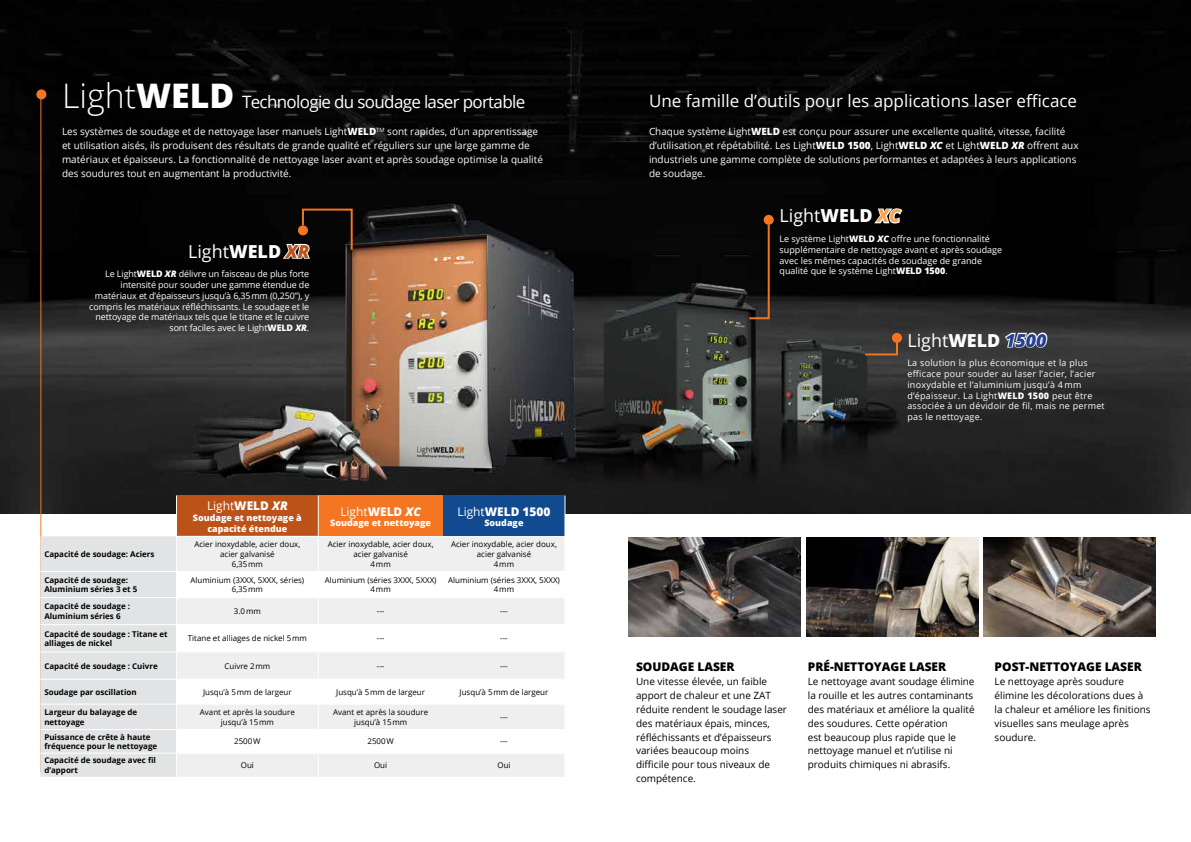
<style>
.page{position:relative;width:1191px;height:842px;background:#fff}
.page>*{position:absolute;margin:0;border:0;box-sizing:border-box;transform-origin:0 0}
.t1{font:17.9px "Open Sans";color:#fff}
.t2{font:17px "Open Sans";color:#fff}
.t3{font:17px "Open Sans";letter-spacing:-.04em;color:#fff}
.t4{font:800 11.9px "Open Sans";color:#000}
.t5{font:11.9px "Open Sans";color:#fff}
.t6{font:800 11.9px "Open Sans";color:#fff}
.t7{font:9.9px/13.9px "Open Sans";color:#fff}
.t8{font:9.9px/13.9px "Open Sans";color:#000}
.t9{font:9px/10.7px "Open Sans";color:#fff;text-align:right}
.t10{font:9px/10.7px "Open Sans";letter-spacing:.03em;color:#fff}
.t11{font:800 9px/10.7px "Open Sans";color:#fff;text-align:center}
.t12{font:8px/9.6px "Open Sans";color:#000;text-align:center}
.t13{font:700 8px/9.6px "Open Sans";color:#000}
.s1{font-weight:300;font-size:33.8px}
.s2{font-weight:800;font-size:33.8px}
.s3{font-weight:800}
.s4{font-weight:800;font-style:italic}
.s5{font-weight:400}
</style>
<div class="page">
<img style="left:0;top:0;width:1191px;height:513px">
<div style="left:36px;top:89px;width:10px;height:10px;background:#f47522;border-radius:50%"></div>
<hr style="left:40px;top:92px;width:1px;height:681px;background:#f47522">
<div style="left:176px;top:496px;width:142px;height:40px;background:#bc5218"></div>
<div style="left:318px;top:496px;width:125px;height:40px;background:#f47522"></div>
<div style="left:443px;top:496px;width:122px;height:40px;background:#124a8f"></div>
<hr style="left:564px;top:496px;width:1px;height:40px;background:#fff">
<hr style="left:176px;top:496px;width:1px;height:40px;background:#fff">
<hr style="left:318px;top:496px;width:1px;height:40px;background:#fff">
<svg style="left:40px;top:536px;width:524px;height:241px"></svg>
<svg style="left:298px;top:225px;width:10px;height:10px"></svg>
<svg style="left:301px;top:208px;width:53px;height:44px;background:#211309"></svg>
<div style="left:763px;top:215px;width:10px;height:10px;background:#f47522;border-radius:50%"></div>
<svg style="left:747px;top:223px;width:23px;height:97px;background:#25180f"></svg>
<div style="left:892px;top:333px;width:10px;height:10px;background:#f47522;border-radius:50%"></div>
<svg style="left:863px;top:336px;width:36px;height:20px"></svg>
<img style="left:629px;top:538px;width:172px;height:99px">
<img style="left:806px;top:538px;width:172px;height:99px">
<img style="left:983px;top:538px;width:172px;height:99px">
<h2 class="t3" style="left:62px;top:90px;width:465px"><span class="s1">Light</span><span class="s2">WELD</span> Technologie du soudage laser portable</h2>
<p class="t7" style="left:62px;top:124px;width:482px">Les systèmes de soudage et de nettoyage laser manuels Light<span class="s3">WELD</span><sup>TM</sup> sont rapides, d’un apprentissage et utilisation aisés, ils produisent des résultats de grande qualité et réguliers sur une large gamme de matériaux et épaisseurs. La fonctionnalité de nettoyage laser avant et après soudage optimise la qualité des soudures tout en augmentant la productivité.</p>
<h1 class="t1" style="left:188px;top:239px;width:123px">Light<span class="s3">WELD</span> <span class="s4">XR</span></h1>
<p class="t9" style="left:89px;top:269px;width:222px">Le Light<span class="s3">WELD</span> <span class="s4">XR</span> délivre un faisceau de plus forte intensité pour souder une gamme étendue de matériaux et d’épaisseurs jusqu’à 6,35 mm (0,250”), y compris les matériaux réfléchissants. Le soudage et le nettoyage de matériaux tels que le titane et le cuivre sont faciles avec le Light<span class="s3">WELD</span> <span class="s4">XR</span>.</p>
<p class="t5" style="left:207px;top:498px;width:82px">Light<span class="s3">WELD</span> <span class="s4">XR</span></p>
<p class="t11" style="left:193px;top:512px;width:110px">Soudage et nettoyage à capacité étendue</p>
<p class="t5" style="left:340px;top:503px;width:82px">Light<span class="s3">WELD</span> <span class="s4">XC</span></p>
<p class="t11" style="left:330px;top:517px;width:102px">Soudage et nettoyage</p>
<p class="t6" style="left:457px;top:502px;width:95px"><span class="s5">Light</span>WELD 1500</p>
<p class="t11" style="left:484px;top:517px;width:41px">Soudage</p>
<p class="t13" style="left:44px;top:549px;width:112px">Capacité de soudage: Aciers</p>
<p class="t12" style="left:194px;top:539px;width:107px">Acier inoxydable, acier doux, acier galvanisé<br>6,35 mm</p>
<p class="t12" style="left:328px;top:539px;width:107px">Acier inoxydable, acier doux, acier galvanisé<br>4 mm</p>
<p class="t12" style="left:451px;top:539px;width:107px">Acier inoxydable, acier doux, acier galvanisé<br>4 mm</p>
<p class="t13" style="left:44px;top:575px;width:94px">Capacité de soudage:<br>Aluminium séries 3 et 5</p>
<p class="t12" style="left:190px;top:575px;width:115px">Aluminium (3XXX, 5XXX, séries)<br>6,35 mm</p>
<p class="t12" style="left:325px;top:575px;width:113px">Aluminium (séries 3XXX, 5XXX)<br>4 mm</p>
<p class="t12" style="left:448px;top:575px;width:113px">Aluminium (séries 3XXX, 5XXX)<br>4 mm</p>
<p class="t13" style="left:44px;top:601px;width:87px">Capacité de soudage :<br>Aluminium séries 6</p>
<p class="t12" style="left:234px;top:606px;width:28px">3.0 mm</p>
<p class="t12" style="left:377px;top:606px;width:9px">---</p>
<p class="t12" style="left:500px;top:606px;width:9px">---</p>
<p class="t13" style="left:44px;top:629px;width:125px">Capacité de soudage : Titane et alliages de nickel</p>
<p class="t12" style="left:188px;top:633px;width:120px">Titane et alliages de nickel 5 mm</p>
<p class="t12" style="left:377px;top:633px;width:9px">---</p>
<p class="t12" style="left:500px;top:633px;width:9px">---</p>
<p class="t13" style="left:44px;top:661px;width:115px">Capacité de soudage : Cuivre</p>
<p class="t12" style="left:224px;top:661px;width:47px">Cuivre 2 mm</p>
<p class="t12" style="left:377px;top:661px;width:9px">---</p>
<p class="t12" style="left:500px;top:661px;width:9px">---</p>
<p class="t13" style="left:44px;top:687px;width:94px">Soudage par oscillation</p>
<p class="t12" style="left:203px;top:687px;width:90px">Jusqu’à 5 mm de largeur</p>
<p class="t12" style="left:336px;top:687px;width:90px">Jusqu’à 5 mm de largeur</p>
<p class="t12" style="left:459px;top:687px;width:90px">Jusqu’à 5 mm de largeur</p>
<p class="t13" style="left:44px;top:707px;width:94px">Largeur du balayage de nettoyage</p>
<p class="t12" style="left:200px;top:707px;width:96px">Avant et après la soudure jusqu’à 15 mm</p>
<p class="t12" style="left:333px;top:707px;width:96px">Avant et après la soudure jusqu’à 15 mm</p>
<p class="t12" style="left:500px;top:712px;width:9px">---</p>
<p class="t13" style="left:44px;top:732px;width:114px">Puissance de crête à haute fréquence pour le nettoyage</p>
<p class="t12" style="left:234px;top:736px;width:28px">2500 W</p>
<p class="t12" style="left:367px;top:736px;width:28px">2500 W</p>
<p class="t12" style="left:500px;top:736px;width:9px">---</p>
<p class="t13" style="left:44px;top:755px;width:113px">Capacité de soudage avec fil d’apport</p>
<p class="t12" style="left:241px;top:760px;width:15px">Oui</p>
<p class="t12" style="left:374px;top:760px;width:15px">Oui</p>
<p class="t12" style="left:497px;top:760px;width:15px">Oui</p>
<h2 class="t2" style="left:649px;top:90px;width:429px">Une famille d’outils pour les applications laser efficace</h2>
<p class="t7" style="left:649px;top:124px;width:431px">Chaque système Light<span class="s3">WELD</span> est conçu pour assurer une excellente qualité, vitesse, facilité d’utilisation et répétabilité. Les Light<span class="s3">WELD 1500</span>, Light<span class="s3">WELD</span> <span class="s4">XC</span> et Light<span class="s3">WELD</span> <span class="s4">XR</span> offrent aux industriels une gamme complète de solutions performantes et adaptées à leurs applications de soudage.</p>
<h1 class="t1" style="left:779px;top:204px;width:122px">Light<span class="s3">WELD</span> <span class="s4">XC</span></h1>
<p class="t9" style="left:779px;top:233px;width:224px;text-align:left">Le système Light<span class="s3">WELD</span> <span class="s4">XC</span> offre une fonctionnalité supplémentaire de nettoyage avant et après soudage avec les mêmes capacités de soudage de grande qualité que le système Light<span class="s3">WELD 1500</span>.</p>
<h1 class="t1" style="left:907px;top:328px;width:141px">Light<span class="s3">WELD</span> <span class="s4">1500</span></h1>
<p class="t10" style="left:907px;top:357px;width:199px">La solution la plus économique et la plus efficace pour souder au laser l’acier, l’acier inoxydable et l’aluminium jusqu’à 4 mm d’épaisseur. La Light<span class="s3">WELD 1500</span> peut être associée à un dévidoir de fil, mais ne permet pas le nettoyage.</p>
<p class="t4" style="left:636px;top:657px;width:100px">SOUDAGE LASER</p>
<p class="t8" style="left:636px;top:674px;width:152px">Une vitesse élevée, un faible apport de chaleur et une ZAT réduite rendent le soudage laser des matériaux épais, minces, réfléchissants et d’épaisseurs variées beaucoup moins<br>difficile pour tous niveaux de compétence.</p>
<p class="t4" style="left:808px;top:657px;width:140px">PRÉ-NETTOYAGE LASER</p>
<p class="t8" style="left:808px;top:674px;width:168px">Le nettoyage avant soudage élimine la rouille et les autres contaminants des matériaux et améliore la qualité des soudures. Cette opération<br>est beaucoup plus rapide que le nettoyage manuel et n’utilise ni produits chimiques ni abrasifs.</p>
<p class="t4" style="left:994px;top:657px;width:149px">POST-NETTOYAGE LASER</p>
<p class="t8" style="left:994px;top:674px;width:158px">Le nettoyage après soudure élimine les décolorations dues à la chaleur et améliore les finitions visuelles sans meulage après soudure.</p>
</div>
